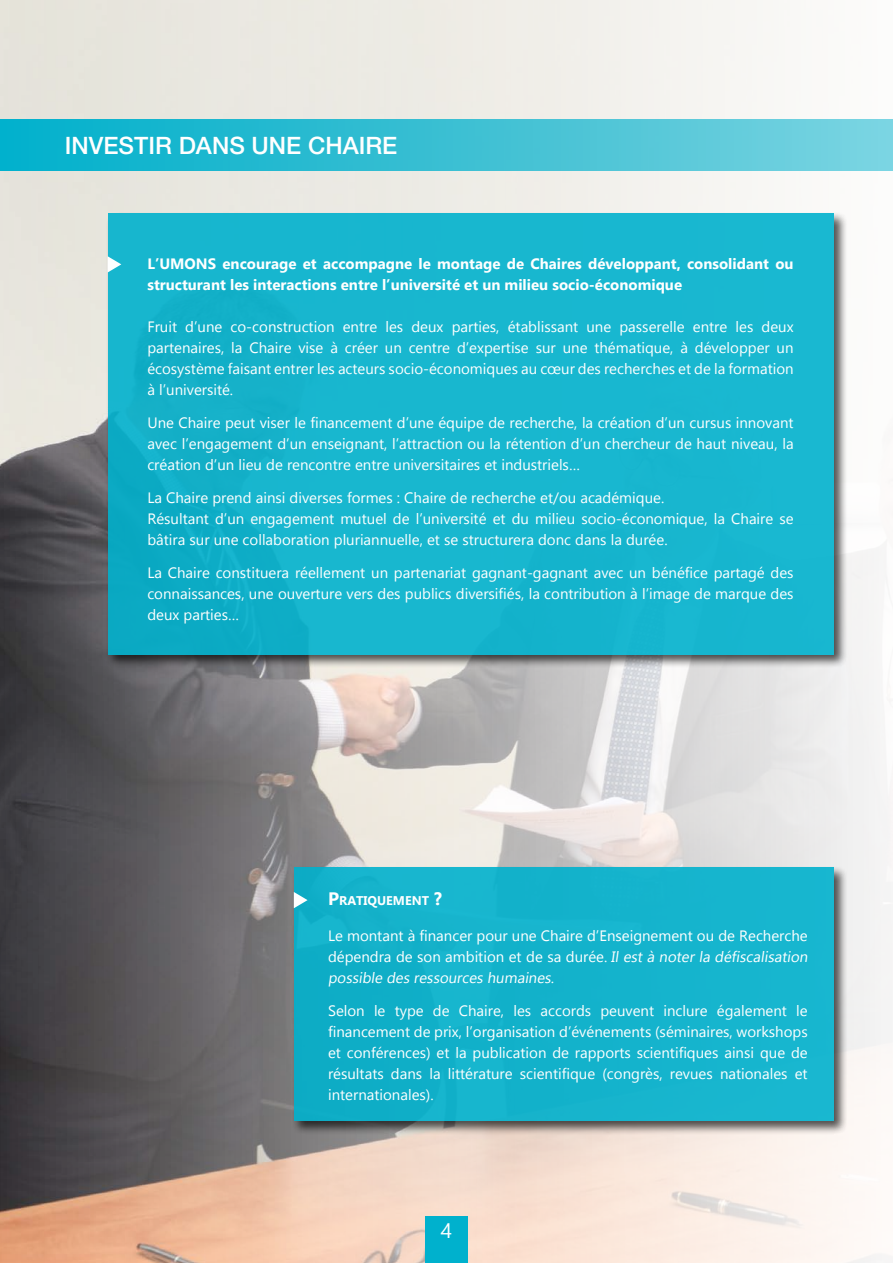
<style>
.page{position:relative;width:893px;height:1263px;background:#fff}
.page>*{position:absolute;margin:0;border:0;box-sizing:border-box;transform-origin:0 0}
.t1{font:500 24px "Helvetica Neue LT";color:#fff}
.t2{font:21px "Gadugi";color:#fff}
.t3{font:15px/21px "Gadugi";color:#fff;text-align:justify}
.t4{font:700 15px/21px "Gadugi";color:#fff}
.t5{font:700 12.6px "Gadugi";color:#fff}
.s1{font-size:18px}
</style>
<div class="page">
<img style="left:0;top:0;width:893px;height:1263px">
<div style="left:0;top:119px;width:893px;height:51px;background:linear-gradient(to right,#00aeca,#79d2df)"></div>
<div style="left:425px;top:1216px;width:43px;height:47px;background:#00b1cd"></div>
<div style="left:105px;top:211px;width:743px;height:457px;background:#000;opacity:.75"></div>
<div style="left:108px;top:213px;width:725px;height:441px;background:#18b7cf"></div>
<svg style="left:108px;top:256px;width:13px;height:16px"></svg>
<div style="left:292px;top:865px;width:556px;height:270px;background:#000;opacity:.75"></div>
<div style="left:294px;top:867px;width:539px;height:253px;background:#15b3cd"></div>
<svg style="left:294px;top:892px;width:14px;height:16px"></svg>
<h1 class="t1" style="left:65px;top:131px;width:334px">INVESTIR DANS UNE CHAIRE</h1>
<p class="t4" style="left:147px;top:253px;width:648px">L’UMONS encourage et accompagne le montage de Chaires développant, consolidant ou structurant les interactions entre l’université et un milieu socio-économique</p>
<p class="t3" style="left:147px;top:316px;width:648px">Fruit d’une co-construction entre les deux parties, établissant une passerelle entre les deux partenaires, la Chaire vise à créer un centre d’expertise sur une thématique, à développer un écosystème faisant entrer les acteurs socio-économiques au cœur des recherches et de la formation à l’université.</p>
<p class="t3" style="left:147px;top:412px;width:648px">Une Chaire peut viser le financement d’une équipe de recherche, la création d’un cursus innovant avec l’engagement d’un enseignant, l’attraction ou la rétention d’un chercheur de haut niveau, la création d’un lieu de rencontre entre universitaires et industriels…</p>
<p class="t3" style="left:147px;top:487px;width:648px;text-align:left">La Chaire prend ainsi diverses formes : Chaire de recherche et/ou académique.<br>Résultant d’un engagement mutuel de l’université et du milieu socio-économique, la Chaire se bâtira sur une collaboration pluriannuelle, et se structurera donc dans la durée.</p>
<p class="t3" style="left:147px;top:562px;width:648px">La Chaire constituera réellement un partenariat gagnant-gagnant avec un bénéfice partagé des connaissances, une ouverture vers des publics diversifiés, la contribution à l’image de marque des deux parties…</p>
<p class="t5" style="left:328px;top:893px;width:115px"><span class="s1">P</span>RATIQUEMENT <span class="s1">?</span></p>
<p class="t3" style="left:328px;top:925px;width:484px;text-align:left">Le montant à financer pour une Chaire d’Enseignement ou de Recherche dépendra de son ambition et de sa durée. Il est à noter la défiscalisation possible des ressources humaines.</p>
<p class="t3" style="left:328px;top:1000px;width:481px">Selon le type de Chaire, les accords peuvent inclure également le financement de prix, l’organisation d’événements (séminaires, workshops et conférences) et la publication de rapports scientifiques ainsi que de résultats dans la littérature scientifique (congrès, revues nationales et internationales).</p>
<h2 class="t2" style="left:441px;top:1217px;width:13px">4</h2>
</div>
